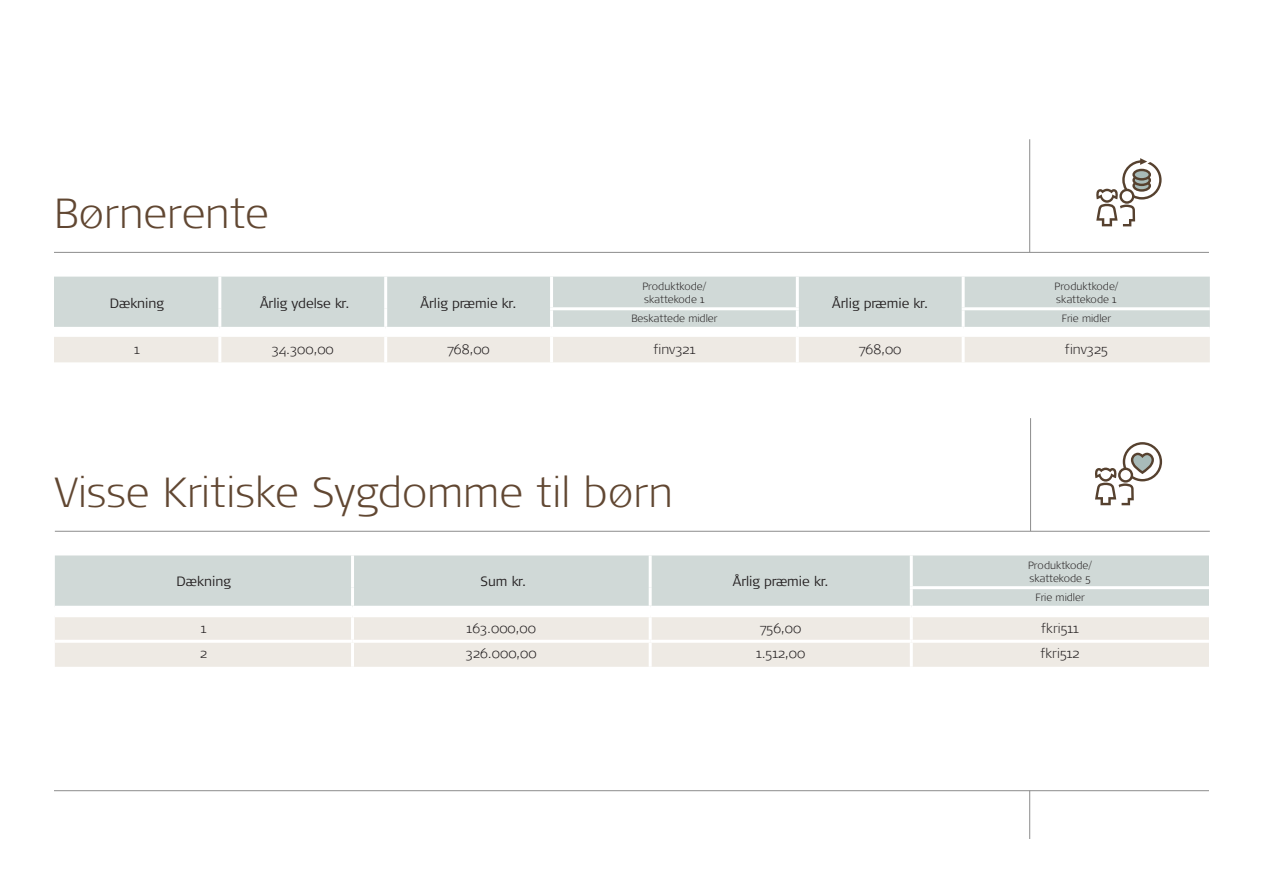
<style>
.page{position:relative;width:1263px;height:893px;background:#fff}
.page>*{position:absolute;margin:0;border:0;box-sizing:border-box;transform-origin:0 0}
.t1{font:300 expanded 42px "Signa OT";color:#614732}
.t2{font:300 expanded 13.5px "Signa OT";color:#231f20}
.t3{font:300 13.5px "Signa Column";color:#231f20}
.t4{font:300 expanded 10.5px/12.6px "Signa OT";color:#231f20}
</style>
<div class="page">
<hr style="left:54px;top:790px;width:1155px;height:1px;background:#8c8c8c">
<hr style="left:1029px;top:790px;width:1px;height:49px;background:#8c8c8c">
<hr style="left:54px;top:252px;width:1155px;height:1px;background:#8c8c8c">
<hr style="left:1029px;top:139px;width:1px;height:113px;background:#8c8c8c">
<svg style="left:1096px;top:158px;width:65px;height:68px"></svg>
<div style="left:54px;top:277px;width:1156px;height:50px;background:#d0d9d7"></div>
<div style="left:54px;top:337px;width:1156px;height:25px;background:#eeeae4"></div>
<hr style="left:218px;top:337px;width:3px;height:25px;background:#fff">
<hr style="left:384px;top:337px;width:3px;height:25px;background:#fff">
<hr style="left:550px;top:337px;width:3px;height:25px;background:#fff">
<hr style="left:796px;top:337px;width:3px;height:25px;background:#fff">
<hr style="left:962px;top:337px;width:3px;height:25px;background:#fff">
<hr style="left:218px;top:277px;width:3px;height:32px;background:#fff">
<hr style="left:384px;top:277px;width:3px;height:32px;background:#fff">
<hr style="left:218px;top:309px;width:3px;height:18px;background:#fff">
<hr style="left:384px;top:309px;width:3px;height:18px;background:#fff">
<hr style="left:550px;top:277px;width:3px;height:30px;background:#fff">
<hr style="left:796px;top:277px;width:3px;height:30px;background:#fff">
<hr style="left:962px;top:277px;width:3px;height:30px;background:#fff">
<hr style="left:550px;top:307px;width:249px;height:3px;background:#fff">
<hr style="left:550px;top:310px;width:3px;height:17px;background:#fff">
<hr style="left:796px;top:310px;width:3px;height:17px;background:#fff">
<hr style="left:962px;top:307px;width:248px;height:3px;background:#fff">
<hr style="left:962px;top:310px;width:3px;height:17px;background:#fff">
<hr style="left:55px;top:531px;width:1155px;height:1px;background:#8c8c8c">
<hr style="left:1030px;top:418px;width:1px;height:113px;background:#8c8c8c">
<svg style="left:1095px;top:442px;width:67px;height:63px"></svg>
<div style="left:55px;top:555px;width:1154px;height:51px;background:#d0d9d7"></div>
<div style="left:55px;top:617px;width:1154px;height:50px;background:#eeeae4"></div>
<hr style="left:351px;top:555px;width:3px;height:33px;background:#fff">
<hr style="left:649px;top:555px;width:3px;height:33px;background:#fff">
<hr style="left:351px;top:588px;width:3px;height:18px;background:#fff">
<hr style="left:649px;top:588px;width:3px;height:18px;background:#fff">
<hr style="left:910px;top:555px;width:3px;height:31px;background:#fff">
<hr style="left:910px;top:586px;width:299px;height:3px;background:#fff">
<hr style="left:910px;top:589px;width:3px;height:17px;background:#fff">
<hr style="left:351px;top:617px;width:3px;height:23px;background:#fff">
<hr style="left:649px;top:617px;width:3px;height:23px;background:#fff">
<hr style="left:910px;top:617px;width:3px;height:23px;background:#fff">
<hr style="left:55px;top:640px;width:297px;height:3px;background:#fff">
<hr style="left:352px;top:640px;width:298px;height:3px;background:#fff">
<hr style="left:351px;top:643px;width:3px;height:24px;background:#fff">
<hr style="left:650px;top:640px;width:261px;height:3px;background:#fff">
<hr style="left:649px;top:643px;width:3px;height:24px;background:#fff">
<hr style="left:911px;top:640px;width:298px;height:3px;background:#fff">
<hr style="left:910px;top:643px;width:3px;height:24px;background:#fff">
<h1 class="t1" style="left:54px;top:189px;width:216px">Børnerente</h1>
<p class="t3" style="left:110px;top:295px;width:56px">Dækning</p>
<p class="t3" style="left:260px;top:295px;width:91px">Årlig ydelse kr.</p>
<p class="t3" style="left:421px;top:295px;width:97px">Årlig præmie kr.</p>
<p class="t4" style="left:642px;top:280px;width:65px">Produktkode/ skattekode 1</p>
<p class="t3" style="left:832px;top:295px;width:97px">Årlig præmie kr.</p>
<p class="t4" style="left:1054px;top:280px;width:65px">Produktkode/ skattekode 1</p>
<p class="t4" style="left:631px;top:312px;width:88px">Beskattede midler</p>
<p class="t4" style="left:1062px;top:312px;width:51px">Frie midler</p>
<p class="t2" style="left:134px;top:340px;width:7px">1</p>
<p class="t2" style="left:272px;top:340px;width:64px">34.300,00</p>
<p class="t2" style="left:447px;top:340px;width:44px">768,00</p>
<p class="t2" style="left:653px;top:340px;width:43px">finv321</p>
<p class="t2" style="left:859px;top:340px;width:44px">768,00</p>
<p class="t2" style="left:1065px;top:340px;width:45px">finv325</p>
<h1 class="t1" style="left:55px;top:467px;width:619px">Visse Kritiske Sygdomme til børn</h1>
<p class="t3" style="left:177px;top:574px;width:56px">Dækning</p>
<p class="t3" style="left:481px;top:574px;width:47px">Sum kr.</p>
<p class="t3" style="left:733px;top:574px;width:97px">Årlig præmie kr.</p>
<p class="t4" style="left:1028px;top:559px;width:65px">Produktkode/ skattekode 5</p>
<p class="t4" style="left:1035px;top:591px;width:51px">Frie midler</p>
<p class="t2" style="left:201px;top:618px;width:7px">1</p>
<p class="t2" style="left:467px;top:618px;width:71px">163.000,00</p>
<p class="t2" style="left:760px;top:618px;width:43px">756,00</p>
<p class="t2" style="left:1041px;top:618px;width:39px">fkri511</p>
<p class="t2" style="left:200px;top:644px;width:9px">2</p>
<p class="t2" style="left:466px;top:644px;width:72px">326.000,00</p>
<p class="t2" style="left:756px;top:644px;width:51px">1.512,00</p>
<p class="t2" style="left:1040px;top:644px;width:41px">fkri512</p>
</div>
